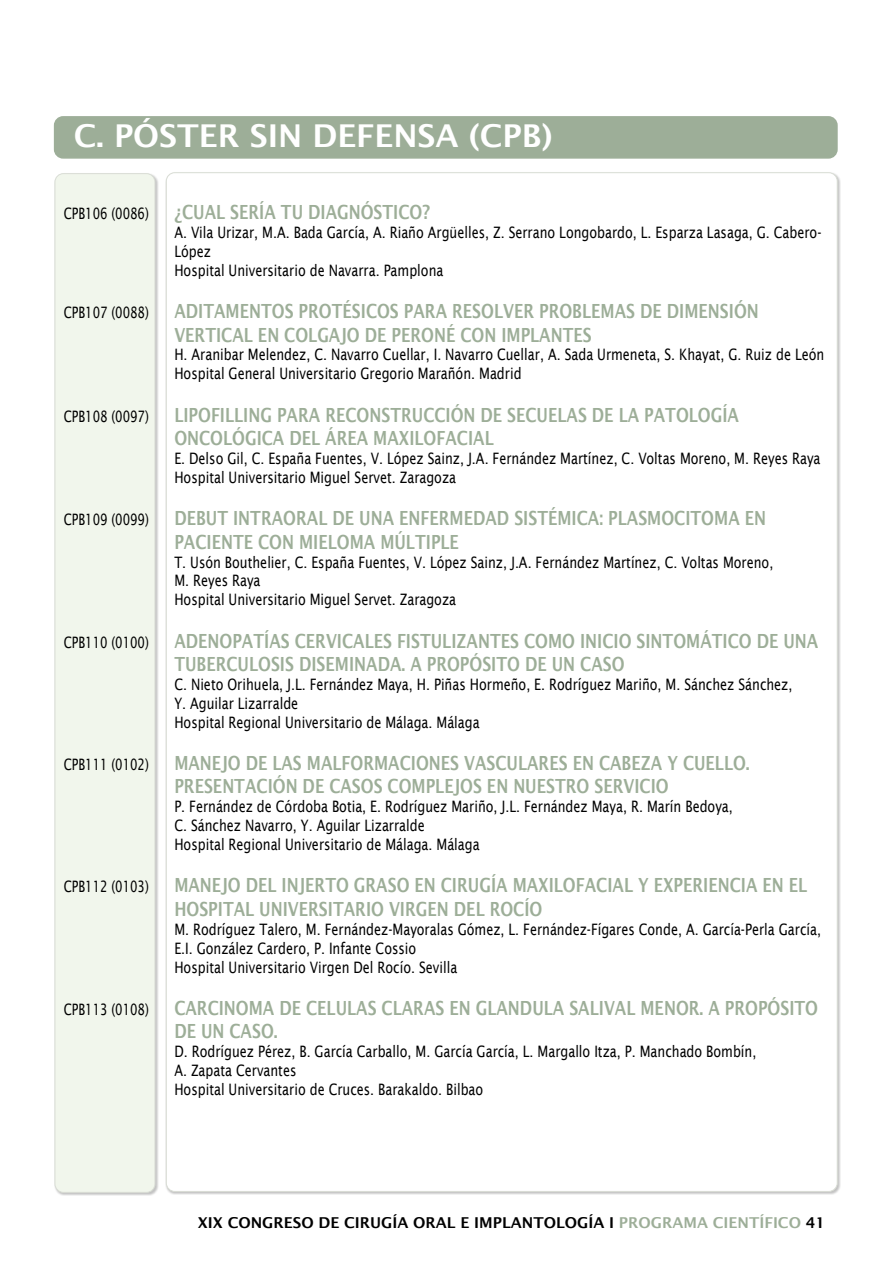
<style>
.page{position:relative;width:893px;height:1263px;background:#fff}
.page>*{position:absolute;margin:0;border:0;box-sizing:border-box;transform-origin:0 0}
.t1{font:600 31.5px "Lucida Sans";color:#fff}
.t2{font:600 19.5px/23.4px "Lucida Sans";color:#9dae98;scale:.8 1}
.t3{font:15.75px/18.9px "Lucida Sans";color:#000;scale:.8 1}
.t4{font:15.75px "Lucida Sans";color:#000;scale:.75 1}
.t5{font:600 15px "Lucida Sans";color:#000}
.s1{color:#9dae98}
</style>
<div class="page">
<div style="left:54px;top:173px;width:105px;height:1022px;background:#000;opacity:.24"></div>
<div style="left:55px;top:174px;width:100px;height:1018px;background:#f1f6ec;border-radius:9px"></div>
<div style="left:54px;top:173px;width:101px;height:1020px;border:1px solid #d9ddd5;border-radius:9px"></div>
<div style="left:55px;top:117px;width:782px;height:41px;background:#9dae98;border-radius:9px"></div>
<div style="left:54px;top:116px;width:784px;height:43px;border:2px solid #9dae98;border-radius:9px"></div>
<h1 class="t1" style="left:74px;top:118px;width:480px">C. PÓSTER SIN DEFENSA (CPB)</h1>
<p class="t4" style="left:64px;top:205px;width:115px">CPB106 (0086)</p>
<p class="t2" style="left:174px;top:200px;width:321px">¿CUAL SERÍA TU DIAGNÓSTICO?</p>
<p class="t3" style="left:174px;top:223px;width:810px">A. Vila Urizar, M.A. Bada García, A. Riaño Argüelles, Z. Serrano Longobardo, L. Esparza Lasaga, G. Cabero-<br>López<br>Hospital Universitario de Navarra. Pamplona</p>
<p class="t4" style="left:64px;top:304px;width:115px">CPB107 (0088)</p>
<p class="t2" style="left:174px;top:299px;width:732px">ADITAMENTOS PROTÉSICOS PARA RESOLVER PROBLEMAS DE DIMENSIÓN<br>VERTICAL EN COLGAJO DE PERONÉ CON IMPLANTES</p>
<p class="t3" style="left:174px;top:345px;width:814px">H. Aranibar Melendez, C. Navarro Cuellar, I. Navarro Cuellar, A. Sada Urmeneta, S. Khayat, G. Ruiz de León<br>Hospital General Universitario Gregorio Marañón. Madrid</p>
<p class="t4" style="left:64px;top:407px;width:115px">CPB108 (0097)</p>
<p class="t2" style="left:174px;top:403px;width:707px">LIPOFILLING PARA RECONSTRUCCIÓN DE SECUELAS DE LA PATOLOGÍA<br>ONCOLÓGICA DEL ÁREA MAXILOFACIAL</p>
<p class="t3" style="left:174px;top:449px;width:809px">E. Delso Gil, C. España Fuentes, V. López Sainz, J.A. Fernández Martínez, C. Voltas Moreno, M. Reyes Raya<br>Hospital Universitario Miguel Servet. Zaragoza</p>
<p class="t4" style="left:64px;top:511px;width:115px">CPB109 (0099)</p>
<p class="t2" style="left:174px;top:506px;width:741px">DEBUT INTRAORAL DE UNA ENFERMEDAD SISTÉMICA: PLASMOCITOMA EN<br>PACIENTE CON MIELOMA MÚLTIPLE</p>
<p class="t3" style="left:174px;top:552px;width:750px">T. Usón Bouthelier, C. España Fuentes, V. López Sainz, J.A. Fernández Martínez, C. Voltas Moreno,<br>M. Reyes Raya<br>Hospital Universitario Miguel Servet. Zaragoza</p>
<p class="t4" style="left:64px;top:633px;width:115px">CPB110 (0100)</p>
<p class="t2" style="left:174px;top:629px;width:806px">ADENOPATÍAS CERVICALES FISTULIZANTES COMO INICIO SINTOMÁTICO DE UNA<br>TUBERCULOSIS DISEMINADA. A PROPÓSITO DE UN CASO</p>
<p class="t3" style="left:174px;top:675px;width:774px">C. Nieto Orihuela, J.L. Fernández Maya, H. Piñas Hormeño, E. Rodríguez Mariño, M. Sánchez Sánchez,<br>Y. Aguilar Lizarralde<br>Hospital Regional Universitario de Málaga. Málaga</p>
<p class="t4" style="left:64px;top:755px;width:115px">CPB111 (0102)</p>
<p class="t2" style="left:174px;top:751px;width:721px">MANEJO DE LAS MALFORMACIONES VASCULARES EN CABEZA Y CUELLO.<br>PRESENTACIÓN DE CASOS COMPLEJOS EN NUESTRO SERVICIO</p>
<p class="t3" style="left:174px;top:797px;width:700px">P. Fernández de Córdoba Botia, E. Rodríguez Mariño, J.L. Fernández Maya, R. Marín Bedoya,<br>C. Sánchez Navarro, Y. Aguilar Lizarralde<br>Hospital Regional Universitario de Málaga. Málaga</p>
<p class="t4" style="left:64px;top:878px;width:115px">CPB112 (0103)</p>
<p class="t2" style="left:174px;top:874px;width:793px">MANEJO DEL INJERTO GRASO EN CIRUGÍA MAXILOFACIAL Y EXPERIENCIA EN EL<br>HOSPITAL UNIVERSITARIO VIRGEN DEL ROCÍO</p>
<p class="t3" style="left:174px;top:920px;width:810px">M. Rodríguez Talero, M. Fernández-Mayoralas Gómez, L. Fernández-Fígares Conde, A. García-Perla García,<br>E.I. González Cardero, P. Infante Cossio<br>Hospital Universitario Virgen Del Rocío. Sevilla</p>
<p class="t4" style="left:64px;top:1000px;width:115px">CPB113 (0108)</p>
<p class="t2" style="left:174px;top:996px;width:806px">CARCINOMA DE CELULAS CLARAS EN GLANDULA SALIVAL MENOR. A PROPÓSITO<br>DE UN CASO.</p>
<p class="t3" style="left:174px;top:1042px;width:729px">D. Rodríguez Pérez, B. García Carballo, M. García García, L. Margallo Itza, P. Manchado Bombín,<br>A. Zapata Cervantes<br>Hospital Universitario de Cruces. Barakaldo. Bilbao</p>
<p class="t5" style="left:198px;top:1214px;width:629px">XIX CONGRESO DE CIRUGÍA ORAL E IMPLANTOLOGÍA I <span class="s1">PROGRAMA CIENTÍFICO</span> 41</p>
</div>
